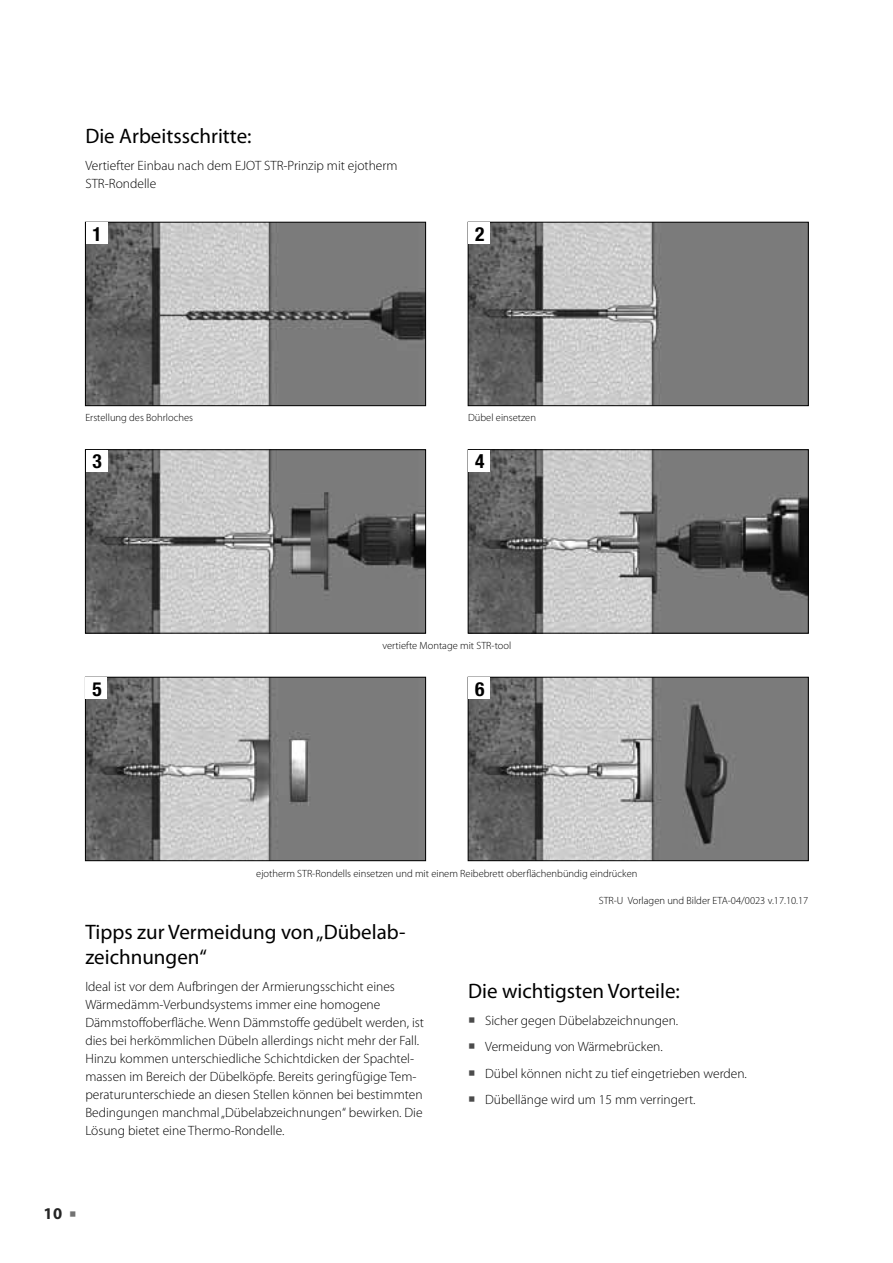
<style>
.page{position:relative;width:893px;height:1263px;background:#fff}
.page>*{position:absolute;margin:0;border:0;box-sizing:border-box;transform-origin:0 0}
.t1{font:21px/25.5px "Myriad Pro";color:#000}
.t2{font:700 condensed 19.5px "Helvetica Neue";color:#000}
.t3{font:700 16.5px "Myriad Pro";color:#242424}
.t4{font:300 13.5px/18px "Myriad Pro";color:#000}
.t5{font:300 10.5px "Myriad Pro";color:#000}
.s1{color:#4b4b4b}
.s2{color:#737373}
</style>
<div class="page">
<img style="left:87px;top:224px;width:337px;height:180px">
<div style="left:85px;top:222px;width:341px;height:184px;border:1px solid #000"></div>
<img style="left:87px;top:451px;width:337px;height:180px">
<div style="left:85px;top:449px;width:341px;height:184px;border:1px solid #000"></div>
<img style="left:87px;top:679px;width:337px;height:180px">
<div style="left:85px;top:677px;width:341px;height:184px;border:1px solid #000"></div>
<img style="left:470px;top:224px;width:337px;height:180px">
<div style="left:468px;top:222px;width:341px;height:184px;border:1px solid #000"></div>
<img style="left:470px;top:451px;width:337px;height:180px">
<div style="left:468px;top:449px;width:341px;height:184px;border:1px solid #000"></div>
<img style="left:470px;top:679px;width:337px;height:180px">
<div style="left:468px;top:677px;width:341px;height:184px;border:1px solid #000"></div>
<div style="left:86px;top:223px;width:21px;height:21px;background:#fff"></div>
<div style="left:86px;top:450px;width:21px;height:21px;background:#fff"></div>
<div style="left:86px;top:678px;width:21px;height:21px;background:#fff"></div>
<div style="left:469px;top:223px;width:21px;height:21px;background:#fff"></div>
<div style="left:468px;top:450px;width:22px;height:21px;background:#fff"></div>
<div style="left:469px;top:678px;width:21px;height:21px;background:#fff"></div>
<h1 class="t1" style="left:85px;top:123px;width:168px">Die Arbeitsschritte:</h1>
<p class="t4" style="left:85px;top:157px;width:314px">Vertiefter Einbau nach dem EJOT STR-Prinzip mit ejotherm<br>STR-Rondelle</p>
<h2 class="t2" style="left:93px;top:222px;width:11px">1</h2>
<h2 class="t2" style="left:475px;top:222px;width:11px">2</h2>
<p class="t5" style="left:85px;top:412px;width:109px">Erstellung des Bohrloches</p>
<p class="t5" style="left:468px;top:412px;width:69px">Dübel einsetzen</p>
<h2 class="t2" style="left:93px;top:449px;width:11px">3</h2>
<h2 class="t2" style="left:475px;top:449px;width:11px">4</h2>
<h2 class="t2" style="left:92px;top:677px;width:11px">5</h2>
<p class="t5" style="left:382px;top:640px;width:130px">vertiefte Montage mit STR-tool</p>
<h2 class="t2" style="left:475px;top:677px;width:11px">6</h2>
<p class="t5" style="left:256px;top:868px;width:383px">ejotherm STR-Rondells einsetzen und mit einem Reibebrett oberflächenbündig eindrücken</p>
<h1 class="t1" style="left:85px;top:918px;width:322px">Tipps zur Vermeidung von „Dübelab&shy;zeichnungen“</h1>
<p class="t4" style="left:85px;top:978px;width:340px">Ideal ist vor dem Aufbringen der Armierungsschicht eines Wärmedämm-Verbundsystems immer eine homogene Dämmstoffoberfläche. Wenn Dämmstoffe gedübelt werden, ist dies bei herkömmlichen Dübeln allerdings nicht mehr der Fall.<br>Hinzu kommen unterschiedliche Schichtdicken der Spachtel&shy;massen im Bereich der Dübelköpfe. Bereits geringfügige Tem&shy;peraturunterschiede an diesen Stellen können bei bestimmten Bedingungen manchmal „Dübelabzeichnungen“ bewirken. Die Lösung bietet eine Thermo-Rondelle.</p>
<p class="t5" style="left:599px;top:895px;width:211px">STR-U Vorlagen und Bilder ETA-04/0023 v.17.10.17</p>
<h1 class="t1" style="left:468px;top:978px;width:213px">Die wichtigsten Vorteile:</h1>
<p class="t4" style="left:468px;top:1011px;width:212px"><span class="s1">○</span> Sicher gegen Dübelabzeichnungen.</p>
<p class="t4" style="left:468px;top:1038px;width:196px"><span class="s1">○</span> Vermeidung von Wärmebrücken.</p>
<p class="t4" style="left:468px;top:1064px;width:280px"><span class="s1">○</span> Dübel können nicht zu tief eingetrieben werden.</p>
<p class="t4" style="left:468px;top:1091px;width:229px"><span class="s1">○</span> Dübellänge wird um 15 mm verringert.</p>
<p class="t3" style="left:44px;top:1203px;width:35px">10 <span class="s2">○</span></p>
</div>
